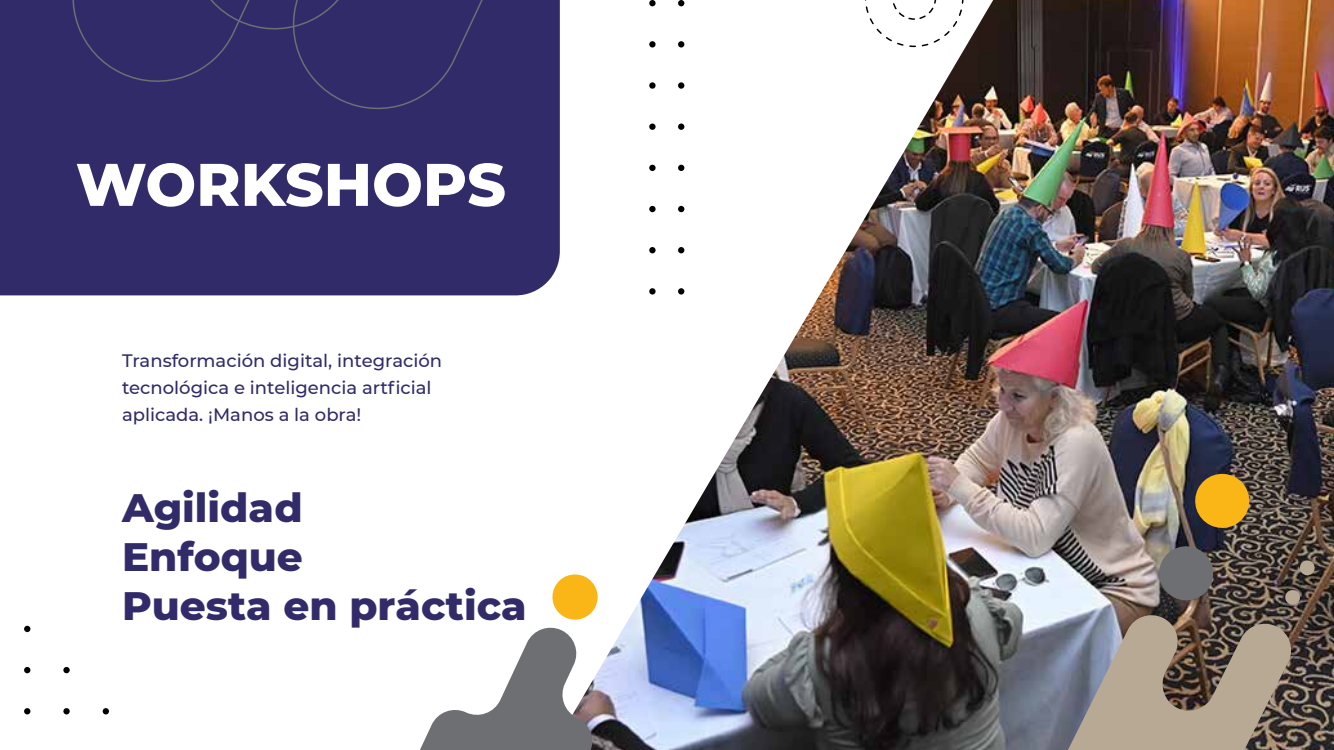
<style>
.page{position:relative;width:1334px;height:750px;background:#fff}
.page>*{position:absolute;margin:0;border:0;box-sizing:border-box;transform-origin:0 0}
.t1{font:800 60px "Montserrat";color:#fff}
.t2{font:800 40.5px/48.6px "Montserrat";color:#312b6a}
.t3{font:500 18px/27px "Montserrat";color:#312b6a}
</style>
<div class="page">
<img style="left:601px;top:0;width:732px;height:750px">
<div style="left:0;top:0;width:560px;height:295px;background:#312b6a"></div>
<svg style="left:61px;top:0;width:546px;height:120px;background:#433e76"></svg>
<svg style="left:420px;top:574px;width:181px;height:176px"></svg>
<div style="left:649px;top:288px;width:6px;height:7px;background:#000;border-radius:50%"></div>
<svg style="left:649px;top:247px;width:6px;height:6px"></svg>
<svg style="left:649px;top:206px;width:6px;height:6px"></svg>
<svg style="left:649px;top:165px;width:6px;height:6px"></svg>
<svg style="left:649px;top:124px;width:6px;height:6px"></svg>
<div style="left:649px;top:82px;width:6px;height:7px;background:#000;border-radius:50%"></div>
<div style="left:649px;top:41px;width:6px;height:7px;background:#000;border-radius:50%"></div>
<svg style="left:649px;top:0;width:6px;height:6px"></svg>
<div style="left:678px;top:288px;width:6px;height:7px;background:#000;border-radius:50%"></div>
<svg style="left:678px;top:247px;width:6px;height:6px"></svg>
<svg style="left:678px;top:206px;width:6px;height:6px"></svg>
<svg style="left:678px;top:165px;width:6px;height:6px"></svg>
<svg style="left:678px;top:124px;width:6px;height:6px"></svg>
<div style="left:678px;top:82px;width:6px;height:7px;background:#000;border-radius:50%"></div>
<div style="left:678px;top:41px;width:6px;height:7px;background:#000;border-radius:50%"></div>
<svg style="left:678px;top:0;width:6px;height:6px"></svg>
<svg style="left:24px;top:626px;width:6px;height:6px"></svg>
<svg style="left:24px;top:667px;width:6px;height:6px"></svg>
<svg style="left:24px;top:708px;width:6px;height:6px"></svg>
<div style="left:63px;top:667px;width:7px;height:6px;background:#000;border-radius:50%"></div>
<div style="left:63px;top:708px;width:7px;height:6px;background:#000;border-radius:50%"></div>
<svg style="left:103px;top:708px;width:6px;height:6px"></svg>
<svg style="left:864px;top:0;width:99px;height:47px"></svg>
<svg style="left:1000px;top:612px;width:294px;height:138px;background:#8a827d"></svg>
<svg style="left:1155px;top:542px;width:61px;height:62px;background:#666465"></svg>
<svg style="left:1191px;top:470px;width:61px;height:62px;background:#ac8326"></svg>
<svg style="left:1298px;top:559px;width:17px;height:17px"></svg>
<svg style="left:1284px;top:589px;width:16px;height:17px"></svg>
<h1 class="t1" style="left:76px;top:141px;width:431px">WORKSHOPS</h1>
<p class="t3" style="left:122px;top:347px;width:321px">Transformación digital, integración tecnológica e inteligencia artficial aplicada. ¡Manos a la obra!</p>
<h2 class="t2" style="left:122px;top:481px;width:406px">Agilidad<br>Enfoque<br>Puesta en práctica</h2>
</div>
